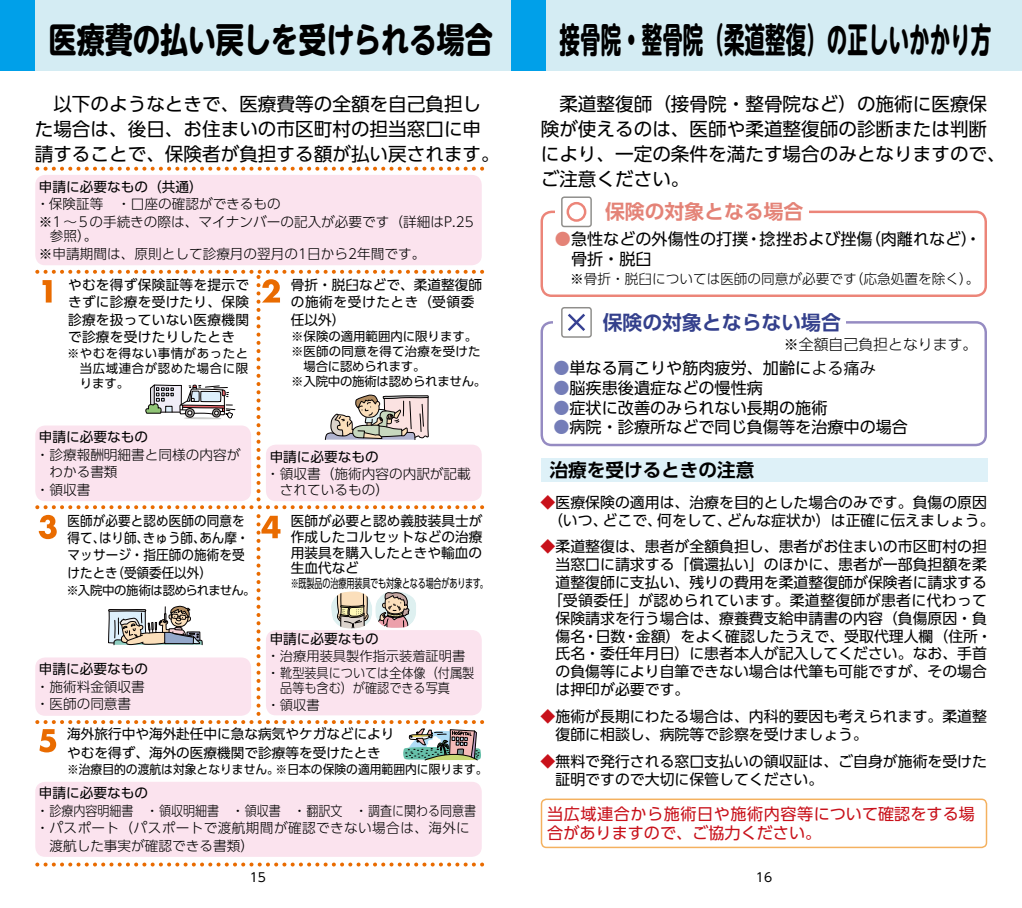
<style>
.page{position:relative;width:1022px;height:908px;background:#fff}
.page>*{position:absolute;margin:0;border:0;box-sizing:border-box;transform-origin:0 0}
.t1{font:700 34.65px "UD Shin M Go Pro";letter-spacing:-.005em;color:#000;scale:.59 1}
.t2{font:700 34.65px "UD Shin M Go Pro";letter-spacing:-.005em;color:#000;scale:.81 1}
.t3{font:700 19.78px "UD Shin Go Pro De";color:#34408c}
.t4{font:700 19.78px "UD Shin Go Pro De";color:#e48377}
.t5{font:18.55px/24.8px "UD Shin Go Pro";color:#000}
.t6{font:700 18.55px "UD Shin Go Pro De";color:#000}
.t7{font:16.1px/19.8px "UD Shin Go Pro";color:#000}
.t8{font:16.1px/19.8px "UD Shin Go Pro";color:#c8111a}
.t9{font:14.88px/17.8px "UD Shin Go Pro";color:#000}
.t10{font:14.88px "UD Shin Go Pro";letter-spacing:.02em;color:#000}
.t11{font:300 14.88px "UD Shin Go Pro";color:#000}
.t12{font:300 13.65px/17.3px "UD Shin Go Pro";color:#000}
.t13{font:13.65px/17.3px "UD Shin Go Pro";color:#000}
.t14{font:13.65px/17.3px "UD Shin Go Pro";color:#000;scale:.92 1}
.t15{font:300 13.3px/17px "UD Shin Go Pro";color:#000}
.t16{font:300 13.3px/17px "UD Shin Go Pro";color:#000;scale:.91 1}
.t17{font:12.42px/14.9px "UD Shin Go Pro";color:#000;text-align:justify}
.t18{font:12.42px "UD Shin Go Pro";color:#000;scale:.95 1}
.t19{font:12.42px "UD Shin Go Pro";letter-spacing:-.02em;color:#000}
.t20{font:12.42px "UD Shin Go Pro";color:#000;scale:.65 1}
.t21{font:12.42px "UD Shin Go Pro";letter-spacing:-.04em;color:#000}
.t22{font:12.42px "UD Shin Go Pro";letter-spacing:.02em;color:#000}
.t23{font:12.42px "UD Shin Go Pr 6";color:#000}
.s1{font-size:13.65px}
.s2{color:#e48377}
.s3{color:#747db8}
.s4{font-family:"Koz Go Pr 6 N"}
.s5{color:#c8111a}
</style>
<div class="page">
<div style="left:540px;top:321px;width:447px;height:125px;border:2px solid #958bc2;border-radius:10px"></div>
<div style="left:553px;top:312px;width:293px;height:20px;background:#fff"></div>
<div style="left:561px;top:307px;width:31px;height:31px;border:1px solid #8f8e8b;border-radius:2px"></div>
<svg style="left:568px;top:313px;width:17px;height:18px"></svg>
<div style="left:540px;top:211px;width:447px;height:86px;border:2px solid #ec8579;border-radius:10px"></div>
<div style="left:555px;top:202px;width:253px;height:20px;background:#fff"></div>
<div style="left:561px;top:196px;width:31px;height:31px;border:1px solid #8f8e8b;border-radius:2px"></div>
<div style="left:567px;top:202px;width:19px;height:20px;border:2px solid #ec8579;border-radius:50%"></div>
<div style="left:541px;top:798px;width:446px;height:50px;border:1px solid #f4b15f;border-radius:5px"></div>
<div style="left:541px;top:458px;width:446px;height:24px;background:#def1f8"></div>
<svg style="left:37px;top:167px;width:448px;height:4px"></svg>
<div style="left:35px;top:175px;width:447px;height:90px;background:#fbe3ee;border-radius:10px"></div>
<div style="left:35px;top:782px;width:447px;height:75px;background:#fbe3ee;border-radius:10px"></div>
<div style="left:35px;top:425px;width:216px;height:76px;background:#fbe3ee;border-radius:10px"></div>
<div style="left:35px;top:657px;width:216px;height:59px;background:#fbe3ee;border-radius:10px"></div>
<div style="left:266px;top:445px;width:216px;height:56px;background:#fbe3ee;border-radius:10px"></div>
<svg style="left:37px;top:862px;width:448px;height:4px"></svg>
<svg style="left:37px;top:720px;width:448px;height:40px"></svg>
<svg style="left:37px;top:270px;width:448px;height:229px"></svg>
<svg style="left:37px;top:505px;width:448px;height:209px"></svg>
<div style="left:0;top:0;width:511px;height:71px;background:#d4ecf3"></div>
<div style="left:0;top:0;width:35px;height:71px;background:#00a0e9"></div>
<div style="left:521px;top:0;width:501px;height:71px;background:#d4ecf3"></div>
<div style="left:511px;top:0;width:35px;height:71px;background:#00a0e9"></div>
<h1 class="t2" style="left:49px;top:12px;width:550px">医療費の払い戻しを受けられる場合</h1>
<h1 class="t1" style="left:560px;top:12px;width:733px">接骨院・整骨院（柔道整復）の正しいかかり方</h1>
<p class="t5" style="left:35px;top:91px;width:467px">　以下のようなときで、医療費等の全額を自己負担した場合は、後日、お住まいの市区町村の担当窓口に申請することで、保険者が負担する額が払い戻されます。</p>
<p class="t13" style="left:39px;top:178px;width:165px">申請に必要なもの（共通）</p>
<p class="t12" style="left:36px;top:195px;width:439px">・保険証等　・口座の確認ができるもの<br>※1～5の手続きの際は、マイナンバーの記入が必要です（詳細はP.25</p>
<p class="t12" style="left:39px;top:244px;width:388px">※申請期間は、原則として診療月の翌月の1日から2年間です。</p>
<p class="t12" style="left:50px;top:227px;width:49px">参照）。</p>
<p class="t13" style="left:68px;top:275px;width:182px;text-align:justify">やむを得ず保険証等を提示できずに診療を受けたり、保険診療を扱っていない医療機関で診療を受けたりしたとき</p>
<p class="t17" style="left:80px;top:346px;width:170px;text-indent:-12px">※やむを得ない事情があったと当広域連合が認めた場合に限ります。</p>
<p class="t13" style="left:39px;top:428px;width:111px">申請に必要なもの</p>
<p class="t12" style="left:36px;top:445px;width:206px">・診療報酬明細書と同様の内容が　わかる書類<br>・領収書</p>
<p class="t14" style="left:68px;top:511px;width:199px">医師が必要と認め医師の同意を得て、はり師、きゅう師、あん摩・マッサージ・指圧師の施術を受けたとき（受領委任以外）</p>
<p class="t21" style="left:66px;top:580px;width:191px">※入院中の施術は認められません。</p>
<p class="t13" style="left:39px;top:660px;width:111px">申請に必要なもの</p>
<p class="t12" style="left:36px;top:677px;width:111px">・施術料金領収書・医師の同意書</p>
<p class="t13" style="left:291px;top:276px;width:193px">骨折・脱臼などで、柔道整復師の施術を受けたとき（受領委任以外）</p>
<p class="t17" style="left:291px;top:328px;width:188px">※保険の適用範囲内に限ります。</p>
<p class="t22" style="left:291px;top:341px;width:191px">※医師の同意を得て治療を受けた</p>
<p class="t19" style="left:304px;top:356px;width:123px">場合に認められます。</p>
<p class="t19" style="left:291px;top:371px;width:197px">※入院中の施術は認められません。</p>
<p class="t13" style="left:270px;top:447px;width:111px">申請に必要なもの</p>
<p class="t12" style="left:266px;top:465px;width:206px;line-height:16.4px">・領収書（施術内容の内訳が記載　されているもの）</p>
<p class="t13" style="left:291px;top:512px;width:193px;line-height:15.9px;text-align:justify">医師が必要と認め義肢装具士が作成したコルセットなどの治療用装具を購入したときや輸血の生血代など</p>
<p class="t20" style="left:291px;top:573px;width:305px">※既製品の治療用装具でも対象となる場合があります。</p>
<p class="t13" style="left:270px;top:630px;width:111px">申請に必要なもの</p>
<p class="t15" style="left:266px;top:647px;width:209px"><span class="s1">・</span>治療用装具製作指示装着証明書・靴型装具については全体像（付属製</p>
<p class="t16" style="left:267px;top:679px;width:203px;text-indent:14px">品等も含む）が確認できる写真・領収書</p>
<p class="t13" style="left:67px;top:724px;width:329px;line-height:18.6px">海外旅行中や海外赴任中に急な病気やケガなどによりやむを得ず、海外の医療機関で診療等を受けたとき</p>
<p class="t18" style="left:67px;top:759px;width:444px">※治療目的の渡航は対象となりません。※日本の保険の適用範囲内に限ります。</p>
<p class="t13" style="left:39px;top:784px;width:111px">申請に必要なもの</p>
<p class="t12" style="left:36px;top:802px;width:442px">・診療内容明細書　・領収明細書　・領収書　・翻訳文　・調査に関わる同意書・パスポート（パスポートで渡航期間が確認できない場合は、海外に　渡航した事実が確認できる書類）</p>
<p class="t5" style="left:541px;top:91px;width:467px">　柔道整復師（接骨院・整骨院など）の施術に医療保険が使えるのは、医師や柔道整復師の診断または判断により、一定の条件を満たす場合のみとなりますので、ご注意ください。</p>
<h2 class="t4" style="left:605px;top:196px;width:200px">保険の対象となる場合</h2>
<p class="t7" style="left:555px;top:228px;width:428px"><span class="s2">●</span>急性などの外傷性の打撲・捻挫および挫傷（肉離れなど）・　骨折・脱臼</p>
<p class="t12" style="left:570px;top:270px;width:411px">※骨折・脱臼については医師の同意が必要です（応急処置を除く）。</p>
<h2 class="t3" style="left:603px;top:306px;width:240px">保険の対象とならない場合</h2>
<p class="t11" style="left:784px;top:332px;width:195px">※全額自己負担となります。</p>
<p class="t7" style="left:553px;top:357px;width:324px"><span class="s3">●</span>単なる肩こりや筋肉疲労、加齢に<span class="s4">よる痛み</span></p>
<p class="t7" style="left:553px;top:377px;width:211px"><span class="s3">●</span>脳疾患後遺症などの慢性病</p>
<p class="t7" style="left:553px;top:397px;width:276px"><span class="s3">●</span>症状に改善のみられない長期の施術</p>
<p class="t7" style="left:553px;top:417px;width:356px"><span class="s3">●</span>病院・診療所などで同じ負傷等を治療中の場合</p>
<p class="t6" style="left:550px;top:455px;width:206px">治療を受けるときの注意</p>
<p class="t9" style="left:541px;top:493px;width:455px;text-align:center"><span class="s5">◆</span>医療保険の適用は、治療を目的とした場合のみです。負傷の原因（いつ、どこで、何をして、どんな症状か）は正確に伝えましょう。</p>
<p class="t9" style="left:541px;top:537px;width:448px"><span class="s5">◆</span>柔道整復は、患者が全額負担し、患者がお住まいの市区町村の担</p>
<p class="t9" style="left:555px;top:555px;width:433px">当窓口に請求する「償還払い」のほかに、患者が一部負担額を柔</p>
<p class="t9" style="left:555px;top:573px;width:433px">道整復師に支払い、残りの費用を柔道整復師が保険者に請求する</p>
<p class="t10" style="left:548px;top:588px;width:441px">「受領委任」が認められています。柔道整復師が患者に代わって</p>
<p class="t9" style="left:555px;top:609px;width:433px">保険請求を行う場合は、療養費支給申請書の内容（負傷原因・負</p>
<p class="t9" style="left:555px;top:626px;width:438px">傷名・日数・金額）をよく確認したうえで、受取代理人欄（住所・</p>
<p class="t9" style="left:555px;top:644px;width:433px">氏名・委任年月日）に患者本人が記入してください。なお、手首</p>
<p class="t9" style="left:555px;top:662px;width:433px">の負傷等により自筆できない場合は代筆も可能ですが、その場合</p>
<p class="t9" style="left:555px;top:680px;width:135px">は押印が必要です。</p>
<p class="t9" style="left:555px;top:706px;width:433px;text-indent:-15px"><span class="s5">◆</span>施術が長期にわたる場合は、内科的要因も考えられます。柔道整復師に相談し、病院等で診察を受けましょう。</p>
<p class="t9" style="left:555px;top:751px;width:433px;line-height:18.6px;text-indent:-15px"><span class="s5">◆</span>無料で発行される窓口支払いの領収証は、ご自身が施術を受けた証明ですので大切に保管してください。</p>
<p class="t8" style="left:547px;top:803px;width:429px">当広域連合から施術日や施術内容等について確認をする場合がありますので、ご協力ください。</p>
<p class="t23" style="left:250px;top:867px;width:18px">15</p>
<p class="t23" style="left:756px;top:867px;width:18px">16</p>
</div>
